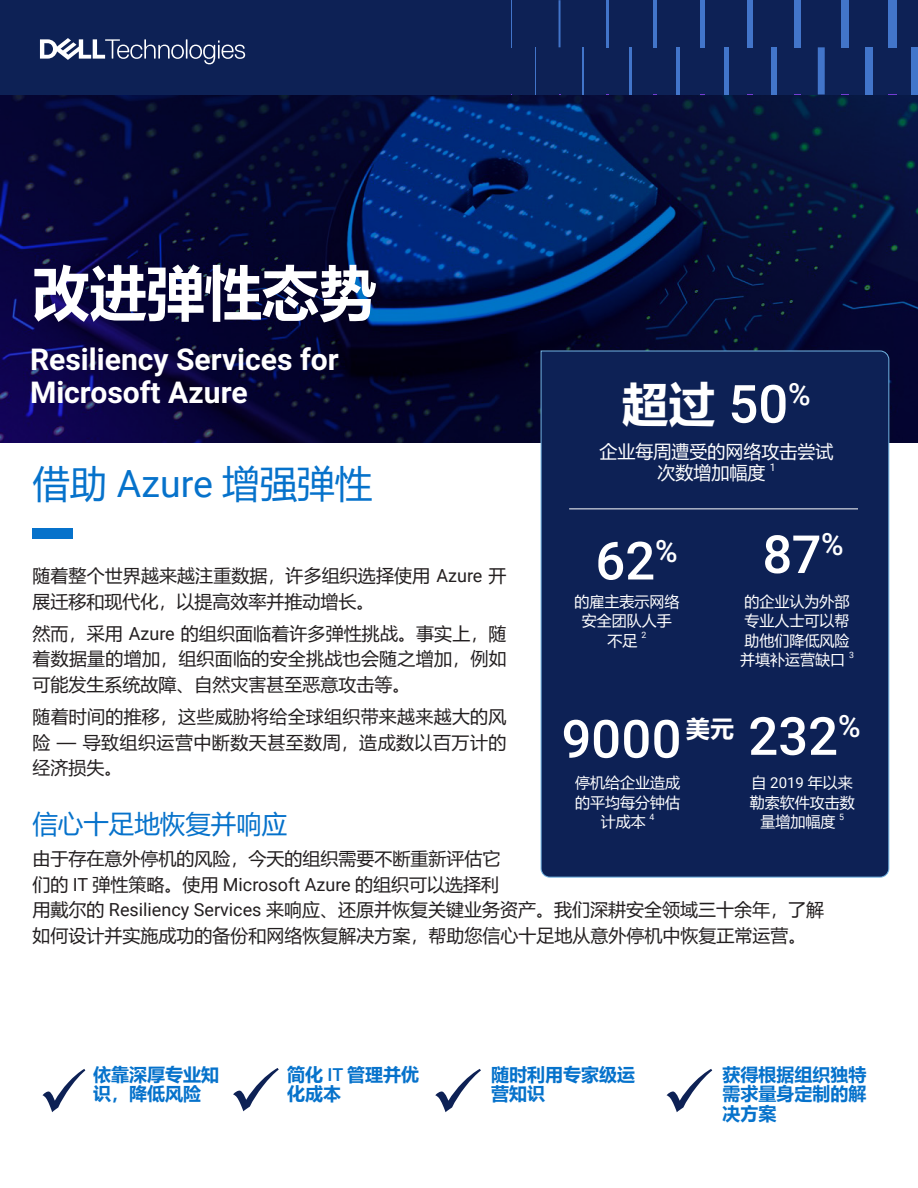
<style>
.page{position:relative;width:918px;height:1188px;background:#fff}
.page>*{position:absolute;margin:0;border:0;box-sizing:border-box;transform-origin:0 0}
.Table_Text{font:700 59.1px "Microsoft Ya Hei";color:#fff}
.At_a_Glance{font:500 52.65px "Roboto";color:#fff}
.At_a_Glance-2{font:700 46.5px "Microsoft Ya Hei";color:#fff}
.Document_Headline{font:37.5px "Microsoft Ya Hei";color:#0672cb}
.Table_Text-2{font:700 30px/33.3px "Roboto";color:#fff}
.Body_Text{font:25.5px "Microsoft Ya Hei";color:#0672cb}
.At_a_Glance-3{font:700 23.55px "Microsoft Ya Hei";color:#fff}
.Body_Text-2{font:18px/25.5px "Microsoft Ya Hei";color:#231f20}
.At_a_Glance-4{font:700 18px/19.5px "Microsoft Ya Hei";color:#0672cb}
.At_a_Glance-5{font:18px/21px "Microsoft Ya Hei";color:#fff;text-align:center}
.At_a_Glance-6{font:15px/19.5px "Microsoft Ya Hei";color:#fff;text-align:center}
.At_a_Glance-7{font:10.5px "Roboto";color:#fff}
.At_a_Glance-8{font:8.7px "Roboto";color:#fff}
.s1{font-family:"Roboto"}
.s2{font-family:"Roboto";font-weight:500;font-size:52.65px}
.s3{font-family:"Roboto";font-weight:500}
</style>
<div class="page">
<svg style="left:0;top:94px;width:918px;height:349px;background:#040f40"></svg>
<div style="left:32px;top:529px;width:41px;height:10px;background:#0672cb"></div>
<div style="left:0;top:0;width:918px;height:94px;background:#0d2155"></div>
<svg style="left:40px;top:38px;width:205px;height:26px"></svg>
<hr style="left:511px;top:0;width:1px;height:47px;background:#4275ca">
<div style="left:888px;top:0;width:9px;height:47px;background:#4275ca"></div>
<div style="left:841px;top:0;width:8px;height:47px;background:#4275ca"></div>
<div style="left:794px;top:0;width:7px;height:47px;background:#4275ca"></div>
<div style="left:747px;top:0;width:6px;height:47px;background:#4275ca"></div>
<div style="left:700px;top:0;width:5px;height:47px;background:#4275ca"></div>
<hr style="left:653px;top:0;width:4px;height:47px;background:#4275ca">
<hr style="left:606px;top:0;width:3px;height:47px;background:#4275ca">
<hr style="left:559px;top:0;width:2px;height:47px;background:#4275ca">
<hr style="left:535px;top:47px;width:1px;height:48px;background:#4275ca">
<div style="left:912px;top:47px;width:6px;height:48px;background:#4275ca"></div>
<div style="left:865px;top:47px;width:8px;height:48px;background:#4275ca"></div>
<div style="left:818px;top:47px;width:7px;height:48px;background:#4275ca"></div>
<div style="left:771px;top:47px;width:6px;height:48px;background:#4275ca"></div>
<div style="left:724px;top:47px;width:5px;height:48px;background:#4275ca"></div>
<hr style="left:676px;top:47px;width:4px;height:48px;background:#4275ca">
<hr style="left:629px;top:47px;width:3px;height:48px;background:#4275ca">
<hr style="left:582px;top:47px;width:2px;height:48px;background:#4275ca">
<div style="left:540px;top:350px;width:350px;height:528px;background:#0d2155"></div>
<hr style="left:569px;top:508px;width:289px;height:1px;background:#fff">
<svg style="left:42px;top:1069px;width:43px;height:43px"></svg>
<svg style="left:233px;top:1068px;width:46px;height:43px"></svg>
<svg style="left:435px;top:1069px;width:46px;height:43px"></svg>
<svg style="left:667px;top:1069px;width:45px;height:43px"></svg>
<p class="Table_Text" style="left:32px;top:252px;width:346px">改进弹性态势</p>
<p class="Table_Text-2" style="left:30px;top:341px;width:310px">Resiliency Services for<br>Microsoft Azure</p>
<p class="Document_Headline" style="left:32px;top:458px;width:341px">借助 <span class="s1">Azure</span> 增强弹性</p>
<p class="At_a_Glance-2" style="left:622px;top:372px;width:190px">超过 <span class="s2">50</span><sup>%</sup></p>
<p class="At_a_Glance-5" style="left:600px;top:441px;width:235px">企业每周遭受的网络攻击尝试次数增加幅度</p>
<p class="At_a_Glance-7" style="left:770px;top:460px;width:7px">1</p>
<p class="At_a_Glance" style="left:762px;top:517px;width:83px">87<sup>%</sup></p>
<p class="At_a_Glance" style="left:595px;top:524px;width:84px">62<sup>%</sup></p>
<p class="Body_Text-2" style="left:32px;top:562px;width:476px">随着整个世界越来越注重数据，许多组织选择使用 <span class="s1">Azure</span> 开展迁移和现代化，以提高效率并推动增长。</p>
<p class="Body_Text-2" style="left:32px;top:620px;width:476px;text-align:justify">然而，采用 <span class="s1">Azure</span> 的组织面临着许多弹性挑战。事实上，随着数据量的增加，组织面临的安全挑战也会随之增加，例如可能发生系统故障、自然灾害甚至恶意攻击等。</p>
<p class="Body_Text-2" style="left:32px;top:703px;width:476px;text-align:justify">随着时间的推移，这些威胁将给全球组织带来越来越大的风险 — 导致组织运营中断数天甚至数周，造成数以百万计的经济损失。</p>
<p class="Body_Text" style="left:32px;top:806px;width:256px">信心十足地恢复并响应</p>
<p class="Body_Text-2" style="left:32px;top:845px;width:793px">由于存在意外停机的风险，今天的组织需要不断重新评估它<br>们的 <span class="s1">IT</span> 弹性策略。使用 <span class="s1">Microsoft Azure</span> 的组织可以选择利<br>用戴尔的 <span class="s1">Resiliency Services</span> 来响应、还原并恢复关键业务资产。我们深耕安全领域三十余年，了解如何设计并实施成功的备份和网络恢复解决方案，帮助您信心十足地从意外停机中恢复正常运营。</p>
<p class="At_a_Glance-6" style="left:574px;top:591px;width:106px">的雇主表示网络安全团队人手不足</p>
<p class="At_a_Glance-6" style="left:740px;top:591px;width:111px;text-align:justify">的企业认为外部专业人士可以帮助他们降低风险并填补运营缺口</p>
<p class="At_a_Glance-8" style="left:641px;top:629px;width:6px">2</p>
<p class="At_a_Glance-8" style="left:849px;top:649px;width:6px">3</p>
<p class="At_a_Glance" style="left:748px;top:699px;width:114px">232<sup>%</sup></p>
<p class="At_a_Glance" style="left:561px;top:702px;width:122px">9000</p>
<p class="At_a_Glance-3" style="left:686px;top:712px;width:50px">美元</p>
<p class="At_a_Glance-6" style="left:575px;top:773px;width:106px">停机给企业造成的平均每分钟估计成本</p>
<p class="At_a_Glance-6" style="left:750px;top:773px;width:106px">自 <span class="s1">2019</span> 年以来勒索软件攻击数量增加幅度</p>
<p class="At_a_Glance-8" style="left:650px;top:811px;width:6px">4</p>
<p class="At_a_Glance-8" style="left:839px;top:811px;width:6px">5</p>
<p class="At_a_Glance-4" style="left:93px;top:1064px;width:128px">依靠深厚专业知识，降低风险</p>
<p class="At_a_Glance-4" style="left:287px;top:1064px;width:134px">简化 <span class="s3">IT</span> 管理并优化成本</p>
<p class="At_a_Glance-4" style="left:491px;top:1064px;width:145px">随时利用专家级运营知识</p>
<p class="At_a_Glance-4" style="left:722px;top:1064px;width:145px;text-align:justify">获得根据组织独特需求量身定制的解决方案</p>
</div>
